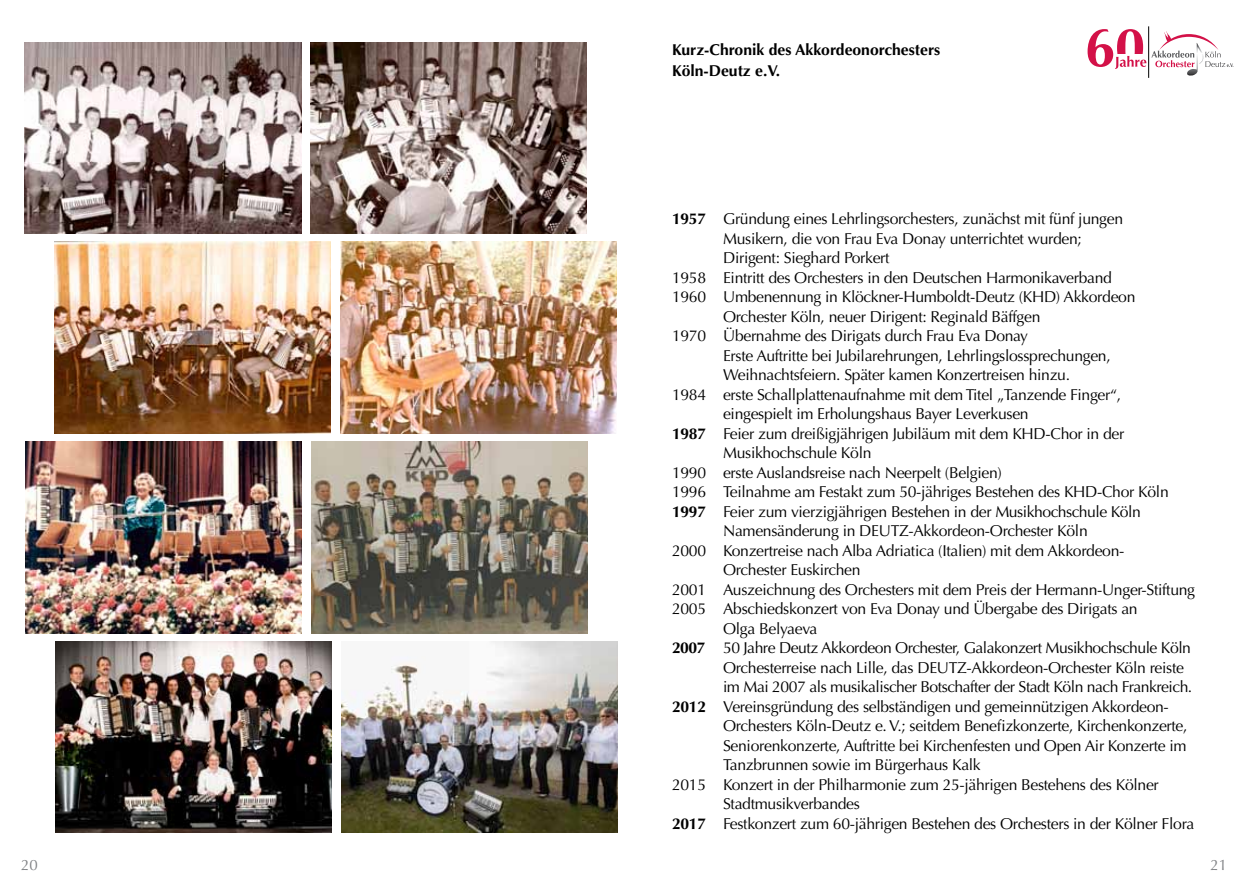
<style>
.page{position:relative;width:1259px;height:893px;background:#fff}
.page>*{position:absolute;margin:0;border:0;box-sizing:border-box;transform-origin:0 0}
.t1{font:15.75px "Optima";letter-spacing:-.02em;color:#000}
.t2{font:700 15.75px/21px "Optima";color:#000}
.t3{font:15px "Optima";color:#808285}
.s1{font-weight:700}
</style>
<div class="page">
<svg style="left:1087px;top:29px;width:146px;height:47px"></svg>
<hr style="left:1148px;top:26px;width:1px;height:52px;background:#000">
<img style="left:25px;top:43px;width:276px;height:191px">
<img style="left:310px;top:43px;width:277px;height:191px">
<img style="left:54px;top:242px;width:277px;height:191px">
<img style="left:340px;top:242px;width:277px;height:191px">
<img style="left:26px;top:442px;width:276px;height:191px">
<img style="left:311px;top:442px;width:277px;height:191px">
<img style="left:55px;top:641px;width:277px;height:191px">
<img style="left:341px;top:641px;width:276px;height:191px">
<p class="t2" style="left:672px;top:39px;width:270px">Kurz-Chronik des Akkordeonorchesters<br>Köln-Deutz e.V.</p>
<p class="t1" style="left:672px;top:210px;width:452px"><span class="s1">1957</span> Gründung eines Lehrlingsorchesters, zunächst mit fünf jungen</p>
<p class="t1" style="left:723px;top:229px;width:360px">Musikern, die von Frau Eva Donay unterrichtet wurden;</p>
<p class="t1" style="left:723px;top:249px;width:168px">Dirigent: Sieghard Porkert</p>
<p class="t1" style="left:672px;top:268px;width:441px">1958 Eintritt des Orchesters in den Deutschen Harmonikaverband</p>
<p class="t1" style="left:672px;top:288px;width:465px">1960 Umbenennung in Klöckner-Humboldt-Deutz (KHD) Akkordeon</p>
<p class="t1" style="left:723px;top:307px;width:319px">Orchester Köln, neuer Dirigent: Reginald Bäffgen</p>
<p class="t1" style="left:672px;top:327px;width:358px">1970 Übernahme des Dirigats durch Frau Eva Donay</p>
<p class="t1" style="left:723px;top:346px;width:389px">Erste Auftritte bei Jubilarehrungen, Lehrlingslossprechungen,</p>
<p class="t1" style="left:723px;top:366px;width:348px">Weihnachtsfeiern. Später kamen Konzertreisen hinzu.</p>
<p class="t1" style="left:672px;top:385px;width:450px">1984 erste Schallplattenaufnahme mit dem Titel „Tanzende Finger“,</p>
<p class="t1" style="left:723px;top:405px;width:307px">eingespielt im Erholungshaus Bayer Leverkusen</p>
<p class="t1" style="left:672px;top:424px;width:454px"><span class="s1">1987</span> Feier zum dreißigjährigen Jubiläum mit dem KHD-Chor in der</p>
<p class="t1" style="left:723px;top:444px;width:150px">Musikhochschule Köln</p>
<p class="t1" style="left:672px;top:463px;width:331px">1990 erste Auslandsreise nach Neerpelt (Belgien)</p>
<p class="t1" style="left:672px;top:483px;width:498px">1996 Teilnahme am Festakt zum 50-jähriges Bestehen des KHD-Chor Köln</p>
<p class="t1" style="left:672px;top:502px;width:470px"><span class="s1">1997</span> Feier zum vierzigjährigen Bestehen in der Musikhochschule Köln</p>
<p class="t1" style="left:723px;top:522px;width:366px">Namensänderung in DEUTZ-Akkordeon-Orchester Köln</p>
<p class="t1" style="left:672px;top:541px;width:454px">2000 Konzertreise nach Alba Adriatica (Italien) mit dem Akkordeon-</p>
<p class="t1" style="left:723px;top:561px;width:139px">Orchester Euskirchen</p>
<p class="t1" style="left:672px;top:580px;width:524px">2001 Auszeichnung des Orchesters mit dem Preis der Hermann-Unger-Stiftung</p>
<p class="t1" style="left:672px;top:600px;width:467px">2005 Abschiedskonzert von Eva Donay und Übergabe des Dirigats an</p>
<p class="t1" style="left:723px;top:619px;width:96px">Olga Belyaeva</p>
<p class="t1" style="left:672px;top:639px;width:520px"><span class="s1">2007</span> 50 Jahre Deutz Akkordeon Orchester, Galakonzert Musikhochschule Köln</p>
<p class="t1" style="left:723px;top:658px;width:462px">Orchesterreise nach Lille, das DEUTZ-Akkordeon-Orchester Köln reiste</p>
<p class="t1" style="left:723px;top:678px;width:471px">im Mai 2007 als musikalischer Botschafter der Stadt Köln nach Frankreich.</p>
<p class="t1" style="left:672px;top:697px;width:498px"><span class="s1">2012</span> Vereinsgründung des selbständigen und gemeinnützigen Akkordeon-</p>
<p class="t1" style="left:723px;top:717px;width:466px">Orchesters Köln-Deutz e. V.; seitdem Benefizkonzerte, Kirchenkonzerte,</p>
<p class="t1" style="left:723px;top:736px;width:465px">Seniorenkonzerte, Auftritte bei Kirchenfesten und Open Air Konzerte im</p>
<p class="t1" style="left:723px;top:756px;width:259px">Tanzbrunnen sowie im Bürgerhaus Kalk</p>
<p class="t1" style="left:672px;top:775px;width:488px">2015 Konzert in der Philharmonie zum 25-jährigen Bestehens des Kölner</p>
<p class="t1" style="left:723px;top:795px;width:138px">Stadtmusikverbandes</p>
<p class="t1" style="left:672px;top:814px;width:524px"><span class="s1">2017</span> Festkonzert zum 60-jährigen Bestehen des Orchesters in der Kölner Flora</p>
<p class="t3" style="left:21px;top:856px;width:18px">20</p>
<p class="t3" style="left:1210px;top:856px;width:18px">21</p>
</div>
